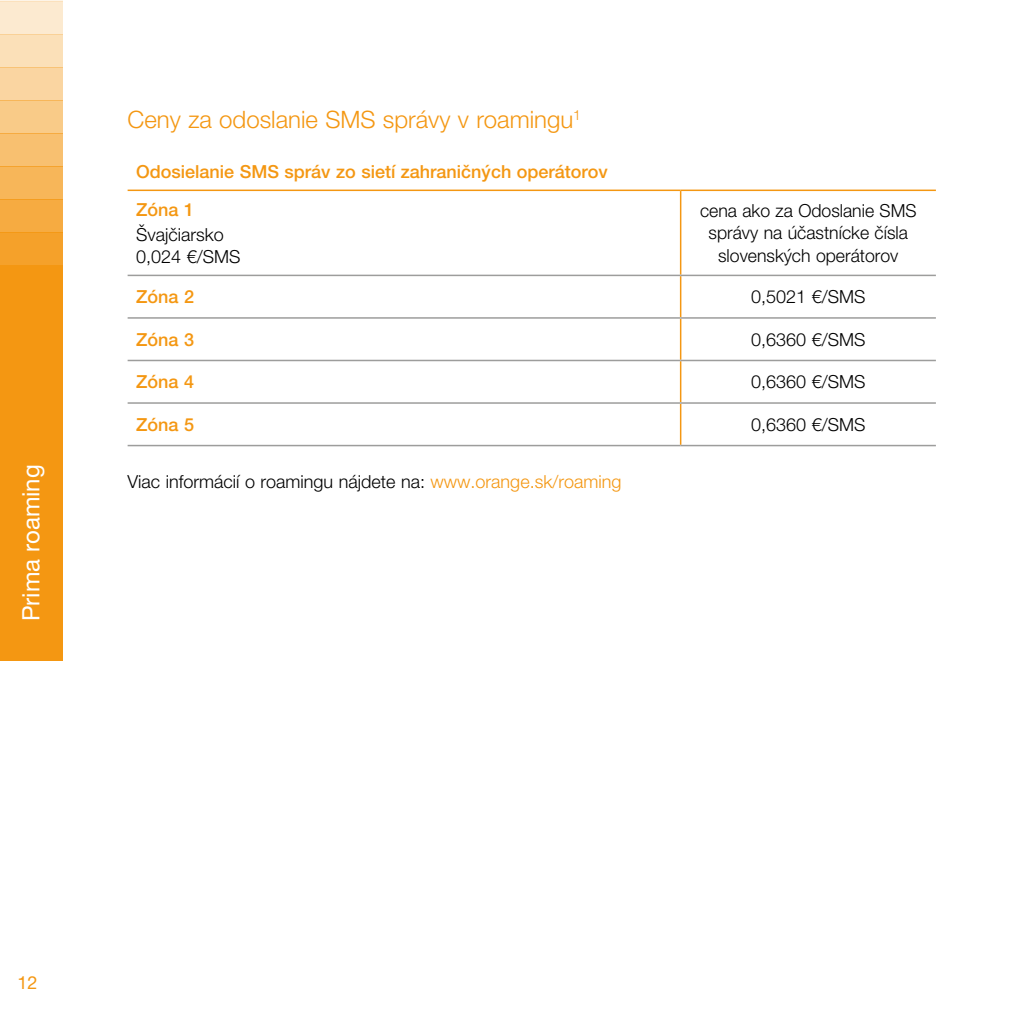
<style>
.page{position:relative;width:1021px;height:1021px;background:#fff}
.page>*{position:absolute;margin:0;border:0;box-sizing:border-box;transform-origin:0 0}
.t1{font:300 24px "Helvetica Neue LT Pro";color:#f49712}
.t2{font:24px "Helvetica Neue LT Pro";color:#fff}
.t3{font:300 18px/22.5px "Helvetica Neue LT Pro";color:#000}
.t4{font:500 18px/37.8px "Helvetica Neue LT Pro";color:#f49712}
.t5{font:18px "Helvetica Neue LT Pro";color:#f49712}
.s1{color:#f49712}
</style>
<div class="page">
<div style="left:0;top:1px;width:63px;height:33px;background:#fcead0"></div>
<div style="left:0;top:166px;width:63px;height:33px;background:#f7b659"></div>
<svg style="left:0;top:199px;width:63px;height:66px;background:#f5a534"></svg>
<div style="left:0;top:265px;width:63px;height:395px;background:#f49712"></div>
<div style="left:0;top:133px;width:63px;height:33px;background:#f8c070"></div>
<div style="left:0;top:100px;width:63px;height:33px;background:#f9cb88"></div>
<hr style="left:0;top:0;width:63px;height:1px;background:#f49712">
<svg style="left:0;top:34px;width:63px;height:66px;background:#fadaab"></svg>
<hr style="left:128px;top:189px;width:552px;height:2px;background:#f49712">
<hr style="left:680px;top:189px;width:255px;height:2px;background:#f49712">
<hr style="left:680px;top:191px;width:1px;height:84px;background:#f49712">
<hr style="left:680px;top:276px;width:1px;height:41px;background:#f49712">
<hr style="left:680px;top:319px;width:1px;height:41px;background:#f49712">
<hr style="left:680px;top:361px;width:1px;height:41px;background:#f49712">
<hr style="left:680px;top:404px;width:1px;height:41px;background:#f49712">
<hr style="left:128px;top:275px;width:552px;height:1px;background:#9d9d9c">
<hr style="left:680px;top:275px;width:255px;height:1px;background:#9d9d9c">
<hr style="left:128px;top:317px;width:552px;height:2px;background:#9d9d9c">
<hr style="left:680px;top:317px;width:255px;height:2px;background:#9d9d9c">
<hr style="left:128px;top:360px;width:552px;height:1px;background:#9d9d9c">
<hr style="left:680px;top:360px;width:255px;height:1px;background:#9d9d9c">
<hr style="left:128px;top:402px;width:552px;height:2px;background:#9d9d9c">
<hr style="left:680px;top:402px;width:255px;height:2px;background:#9d9d9c">
<hr style="left:128px;top:445px;width:552px;height:1px;background:#9d9d9c">
<hr style="left:680px;top:445px;width:255px;height:1px;background:#9d9d9c">
<h1 class="t2" style="left:17px;top:621px;width:158px;rotate:-90deg">Prima roaming</h1>
<h1 class="t1" style="left:128px;top:105px;width:455px">Ceny za odoslanie SMS správy v roamingu<sup>1</sup></h1>
<p class="t4" style="left:136px;top:152px;width:473px">Odosielanie SMS správ zo sietí zahraničných operátorov<br>Zóna 1</p>
<p class="t3" style="left:136px;top:224px;width:106px;line-height:21.6px">Švajčiarsko<br>0,024 €/SMS</p>
<p class="t3" style="left:700px;top:199px;width:218px;text-align:center">cena ako za Odoslanie SMS správy na účastnícke čísla slovenských operátorov</p>
<p class="t4" style="left:136px;top:277px;width:59px">Zóna 2</p>
<p class="t3" style="left:751px;top:285px;width:116px">0,5021 €/SMS</p>
<p class="t4" style="left:136px;top:320px;width:59px">Zóna 3</p>
<p class="t3" style="left:751px;top:327px;width:116px">0,6360 €/SMS</p>
<p class="t4" style="left:136px;top:362px;width:59px">Zóna 4</p>
<p class="t3" style="left:751px;top:370px;width:116px">0,6360 €/SMS</p>
<p class="t4" style="left:136px;top:405px;width:59px">Zóna 5</p>
<p class="t3" style="left:751px;top:412px;width:116px">0,6360 €/SMS</p>
<p class="t3" style="left:128px;top:469px;width:495px">Viac informácií o roamingu nájdete na: <span class="s1">www.orange.sk/roaming</span></p>
<p class="t5" style="left:17px;top:971px;width:22px">12</p>
</div>
